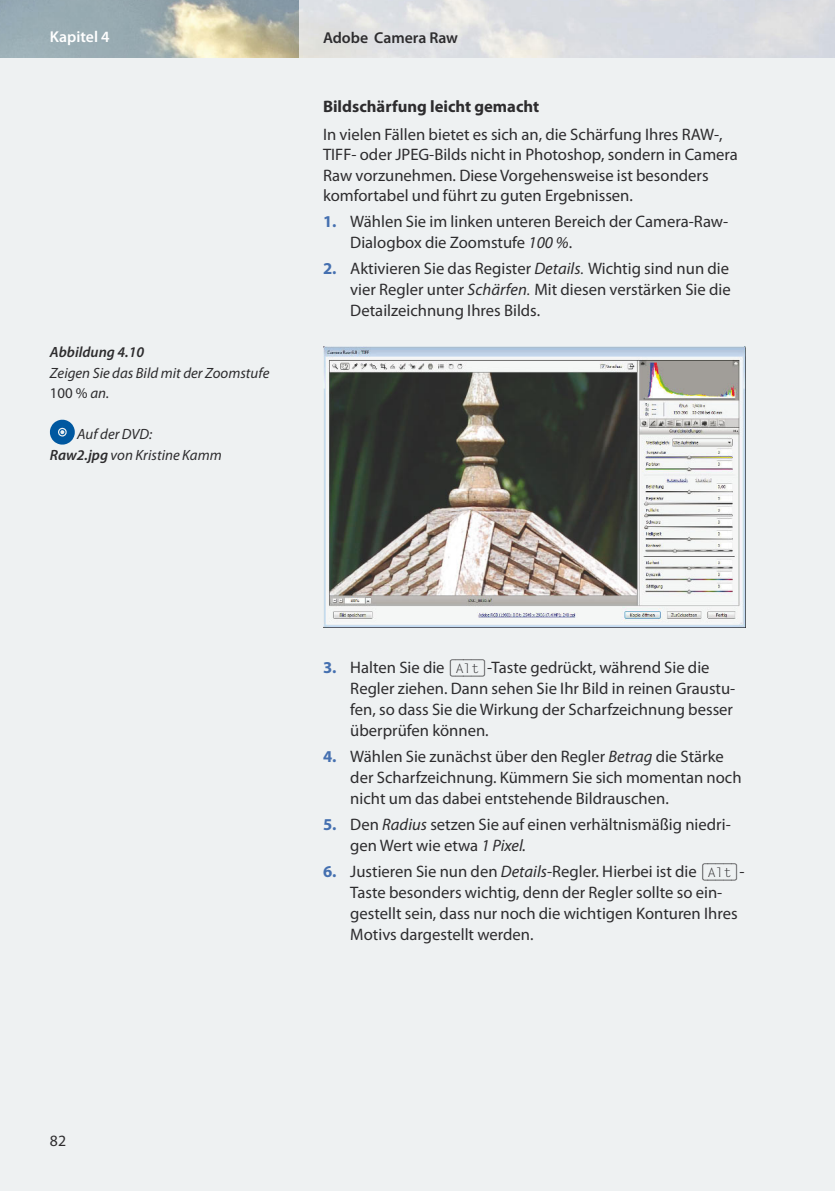
<style>
.page{position:relative;width:835px;height:1191px;background:#fff}
.page>*{position:absolute;margin:0;border:0;box-sizing:border-box;transform-origin:0 0}
.t1{font:16.62px/21px "Myriad Pro";color:#2d2c2e}
.t2{font:700 16.62px "Myriad Pro";color:#2d2c2e}
.t3{font:600 15.75px "Myriad Pro";color:#2d2c2e}
.t4{font:600 15.75px "Myriad Pro";color:#fff}
.t5{font:15.75px "Myriad Pro";color:#2d2c2e}
.t6{font:italic 14.88px/20.5px "Myriad Pro";color:#2d2c2e}
.t7{font:italic 600 14.88px "Myriad Pro";color:#2d2c2e}
.s1{font-style:normal}
.s2{font-weight:600}
.s3{font-weight:700;color:#4570b0}
.s4{font-style:italic}
.s5{font-family:"Minion Pro";font-style:italic}
.s6{font-family:"Ms Keyboard Regular AA";font-size:15.75px}
</style>
<div class="page">
<hr style="left:834px;top:56px;width:1px;height:1134px;background:#eef1f2">
<div style="left:0;top:57px;width:834px;height:1133px;background:#eef1f2"></div>
<img style="left:0;top:0;width:298px;height:57px">
<img style="left:323px;top:346px;width:421px;height:281px">
<svg style="left:50px;top:420px;width:25px;height:24px"></svg>
<p class="t4" style="left:50px;top:26px;width:61px">Kapitel 4</p>
<p class="t3" style="left:323px;top:28px;width:136px">Adobe Camera Raw</p>
<p class="t7" style="left:50px;top:343px;width:96px">Abbildung 4.10</p>
<p class="t6" style="left:50px;top:362px;width:221px">Zeigen Sie das Bild mit der Zoomstufe<br><span class="s1">100 %</span> an.</p>
<p class="t6" style="left:50px;top:424px;width:173px;text-indent:27px">Auf der DVD:<br><span class="s2">Raw2.jpg</span> von Kristine Kamm</p>
<p class="t2" style="left:323px;top:96px;width:218px">Bildschärfung leicht gemacht</p>
<p class="t1" style="left:323px;top:124px;width:416px;line-height:20.5px">In vielen Fällen bietet es sich an, die Schärfung Ihres RAW-, TIFF- oder JPEG-Bilds nicht in Photoshop, sondern in Camera Raw vorzunehmen. Diese Vorgehensweise ist besonders komfortabel und führt zu guten Ergebnissen.</p>
<p class="t1" style="left:350px;top:211px;width:379px;text-indent:-27px"><span class="s3">1.</span> Wählen Sie im linken unteren Bereich der Camera-Raw-<br>Dialogbox die Zoomstufe <span class="s4">100 %</span>.</p>
<p class="t1" style="left:350px;top:258px;width:382px;text-align:justify;text-indent:-27px"><span class="s3">2.</span> Aktivieren Sie das Register <span class="s4">Details</span><span class="s5">.</span> Wichtig sind nun die vier Regler unter <span class="s4">Schärfen</span><span class="s5">.</span> Mit diesen verstärken Sie die Detailzeichnung Ihres Bilds.</p>
<p class="t5" style="left:50px;top:1131px;width:18px">82</p>
<p class="t1" style="left:350px;top:657px;width:386px;text-indent:-27px"><span class="s3">3.</span> Halten Sie die <span class="s6">(Alt)</span>-Taste gedrückt, während Sie die Regler ziehen. Dann sehen Sie Ihr Bild in reinen Graustu&shy;fen, so dass Sie die Wirkung der Scharfzeichnung besser überprüfen können.</p>
<p class="t1" style="left:350px;top:746px;width:392px;text-indent:-27px"><span class="s3">4.</span> Wählen Sie zunächst über den Regler <span class="s4">Betrag</span> die Stärke der Scharfzeichnung. Kümmern Sie sich momentan noch nicht um das dabei entstehende Bildrauschen.</p>
<p class="t1" style="left:350px;top:814px;width:382px;text-indent:-27px"><span class="s3">5.</span> Den <span class="s4">Radius</span> setzen Sie auf einen verhältnismäßig niedri&shy;gen Wert wie etwa <span class="s4">1 Pixel.</span></p>
<p class="t1" style="left:350px;top:861px;width:395px;text-indent:-27px"><span class="s3">6.</span> Justieren Sie nun den <span class="s4">Details</span>-Regler. Hierbei ist die <span class="s6">(Alt)</span>- Taste besonders wichtig, denn der Regler sollte so ein&shy;gestellt sein, dass nur noch die wichtigen Konturen Ihres Motivs dargestellt werden.</p>
</div>
